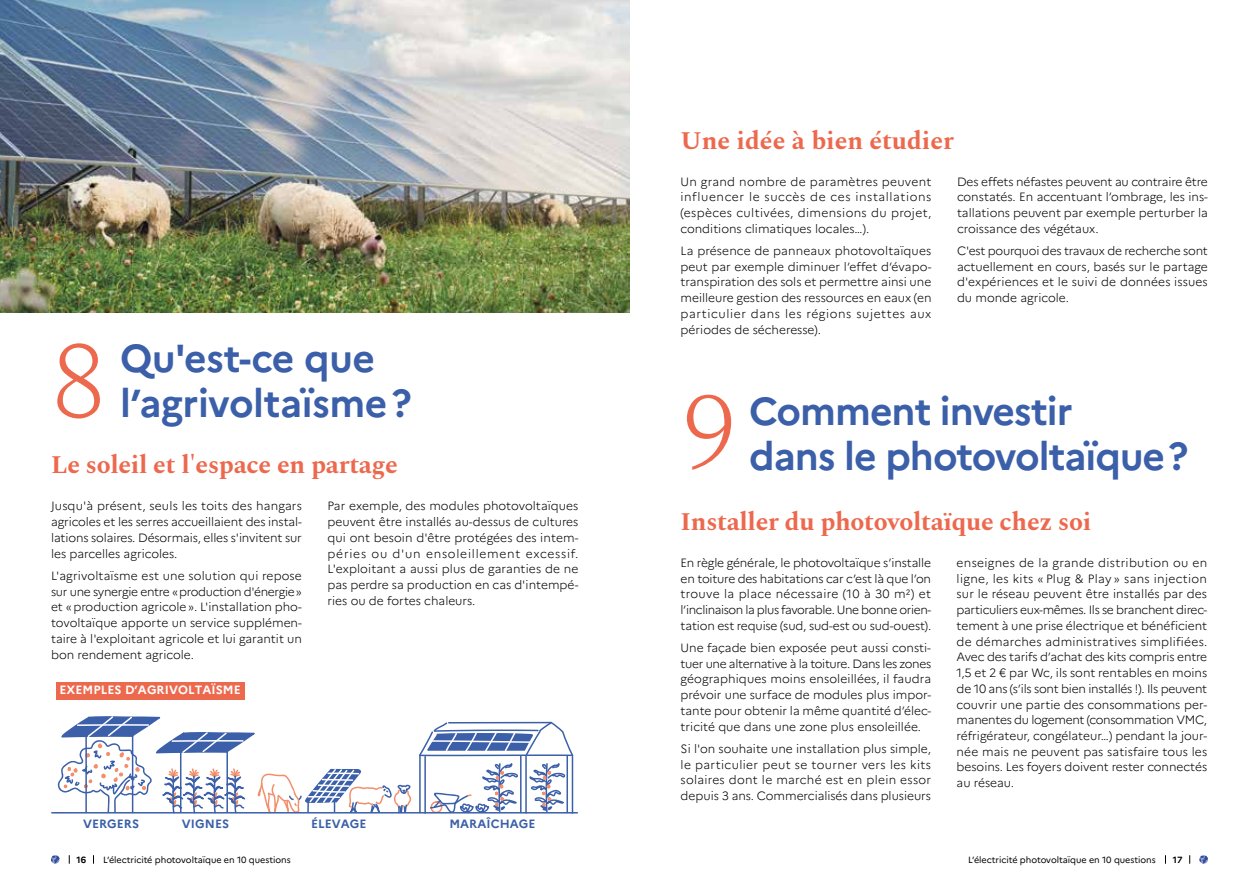
<style>
.page{position:relative;width:1259px;height:893px;background:#fff}
.page>*{position:absolute;margin:0;border:0;box-sizing:border-box;transform-origin:0 0}
.t1{font:200 110.55px "Spectral";color:#ed694e}
.t2{font:700 39px/45px "Marianne";letter-spacing:-.025em;color:#3b5fa9}
.t3{font:700 25.5px "Spectral";letter-spacing:-.01em;color:#ed694e}
.t4{font:300 12px/15.8px "Marianne";color:#000;text-align:justify}
.t5{font:700 12px "Marianne";letter-spacing:.005em;color:#3b5fa9}
.t6{font:700 12px "Marianne";letter-spacing:.005em;color:#fff}
.t7{font:9px "Marianne";letter-spacing:-.005em;color:#000}
.t8{font:700 9px "Marianne";color:#000}
</style>
<div class="page">
<img style="left:0;top:0;width:629px;height:313px">
<div style="left:56px;top:682px;width:189px;height:17px;background:#ed694e"></div>
<svg style="left:51px;top:716px;width:527px;height:98px"></svg>
<svg style="left:51px;top:855px;width:9px;height:9px"></svg>
<svg style="left:1199px;top:855px;width:9px;height:9px"></svg>
<h1 class="t1" style="left:51px;top:301px;width:57px">8</h1>
<h2 class="t2" style="left:120px;top:336px;width:293px">Qu'est-ce que l’agrivoltaïsme?</h2>
<h3 class="t3" style="left:51px;top:446px;width:348px">Le soleil et l'espace en partage</h3>
<p class="t4" style="left:51px;top:497px;width:252px">Jusqu'à présent, seuls les toits des hangars agricoles et les serres accueillaient des instal&shy;lations solaires. Désormais, elles s'invitent sur les parcelles agricoles.</p>
<p class="t4" style="left:51px;top:567px;width:252px">L'agrivoltaïsme est une solution qui repose sur une synergie entre « production d'énergie » et « production agricole ». L'installation pho&shy;tovoltaïque apporte un service supplémen&shy;taire à l'exploitant agricole et lui garantit un bon rendement agricole.</p>
<p class="t4" style="left:327px;top:497px;width:252px">Par exemple, des modules photovoltaïques peuvent être installés au-dessus de cultures qui ont besoin d'être protégées des intem&shy;péries ou d'un ensoleillement excessif.<br>L'exploitant a aussi plus de garanties de ne pas perdre sa production en cas d'intempé&shy;ries ou de fortes chaleurs.</p>
<p class="t6" style="left:59px;top:680px;width:183px">EXEMPLES D’AGRIVOLTAÏSME</p>
<p class="t5" style="left:83px;top:814px;width:58px">VERGERS</p>
<p class="t5" style="left:182px;top:814px;width:49px">VIGNES</p>
<p class="t5" style="left:311px;top:814px;width:57px">ÉLEVAGE</p>
<p class="t5" style="left:449px;top:814px;width:88px">MARAÎCHAGE</p>
<h3 class="t3" style="left:680px;top:122px;width:275px">Une idée à bien étudier</h3>
<p class="t4" style="left:680px;top:173px;width:252px">Un grand nombre de paramètres peuvent influencer le succès de ces installations (espèces cultivées, dimensions du projet, conditions climatiques locales…).</p>
<p class="t4" style="left:680px;top:242px;width:252px">La présence de panneaux photovoltaïques peut par exemple diminuer l’effet d’évapo&shy;transpiration des sols et permettre ainsi une meilleure gestion des ressources en eaux (en particulier dans les régions sujettes aux périodes de sécheresse).</p>
<p class="t4" style="left:957px;top:172px;width:252px">Des effets néfastes peuvent au contraire être constatés. En accentuant l’ombrage, les ins&shy;tallations peuvent par exemple perturber la croissance des végétaux.</p>
<p class="t4" style="left:957px;top:242px;width:252px">C'est pourquoi des travaux de recherche sont actuellement en cours, basés sur le partage d'expériences et le suivi de données issues du monde agricole.</p>
<h1 class="t1" style="left:681px;top:352px;width:57px">9</h1>
<h2 class="t2" style="left:749px;top:388px;width:441px">Comment investir<br>dans le photovoltaïque?</h2>
<h3 class="t3" style="left:680px;top:503px;width:412px">Installer du photovoltaïque chez soi</h3>
<p class="t4" style="left:680px;top:554px;width:252px">En règle générale, le photovoltaïque s’installe en toiture des habitations car c’est là que l’on trouve la place nécessaire (10 à 30 m2) et l’inclinaison la plus favorable. Une bonne orien&shy;tation est requise (sud, sud-est ou sud-ouest).</p>
<p class="t4" style="left:680px;top:639px;width:252px">Une façade bien exposée peut aussi consti&shy;tuer une alternative à la toiture. Dans les zones géographiques moins ensoleillées, il faudra prévoir une surface de modules plus impor&shy;tante pour obtenir la même quantité d’élec&shy;tricité que dans une zone plus ensoleillée.</p>
<p class="t4" style="left:680px;top:740px;width:252px">Si l'on souhaite une installation plus simple, le particulier peut se tourner vers les kits solaires dont le marché est en plein essor depuis 3 ans. Commercialisés dans plusieurs</p>
<p class="t4" style="left:956px;top:554px;width:252px">enseignes de la grande distribution ou en ligne, les kits « Plug &amp; Play » sans injection sur le réseau peuvent être installés par des particuliers eux-mêmes. Ils se branchent direc&shy;tement à une prise électrique et bénéficient de démarches administratives simplifiées.<br>Avec des tarifs d’achat des kits compris entre 1,5 et 2 € par Wc, ils sont rentables en moins de 10 ans (s’ils sont bien installés !). Ils peuvent couvrir une partie des consommations per&shy;manentes du logement (consommation VMC, réfrigérateur, congélateur…) pendant la jour&shy;née mais ne peuvent pas satisfaire tous les besoins. Les foyers doivent rester connectés au réseau.</p>
<p class="t8" style="left:76px;top:854px;width:12px">16</p>
<p class="t7" style="left:103px;top:854px;width:189px">L’électricité photovoltaïque en 10 questions</p>
<p class="t7" style="left:968px;top:854px;width:189px">L’électricité photovoltaïque en 10 questions</p>
<p class="t8" style="left:1172px;top:854px;width:11px">17</p>
</div>
